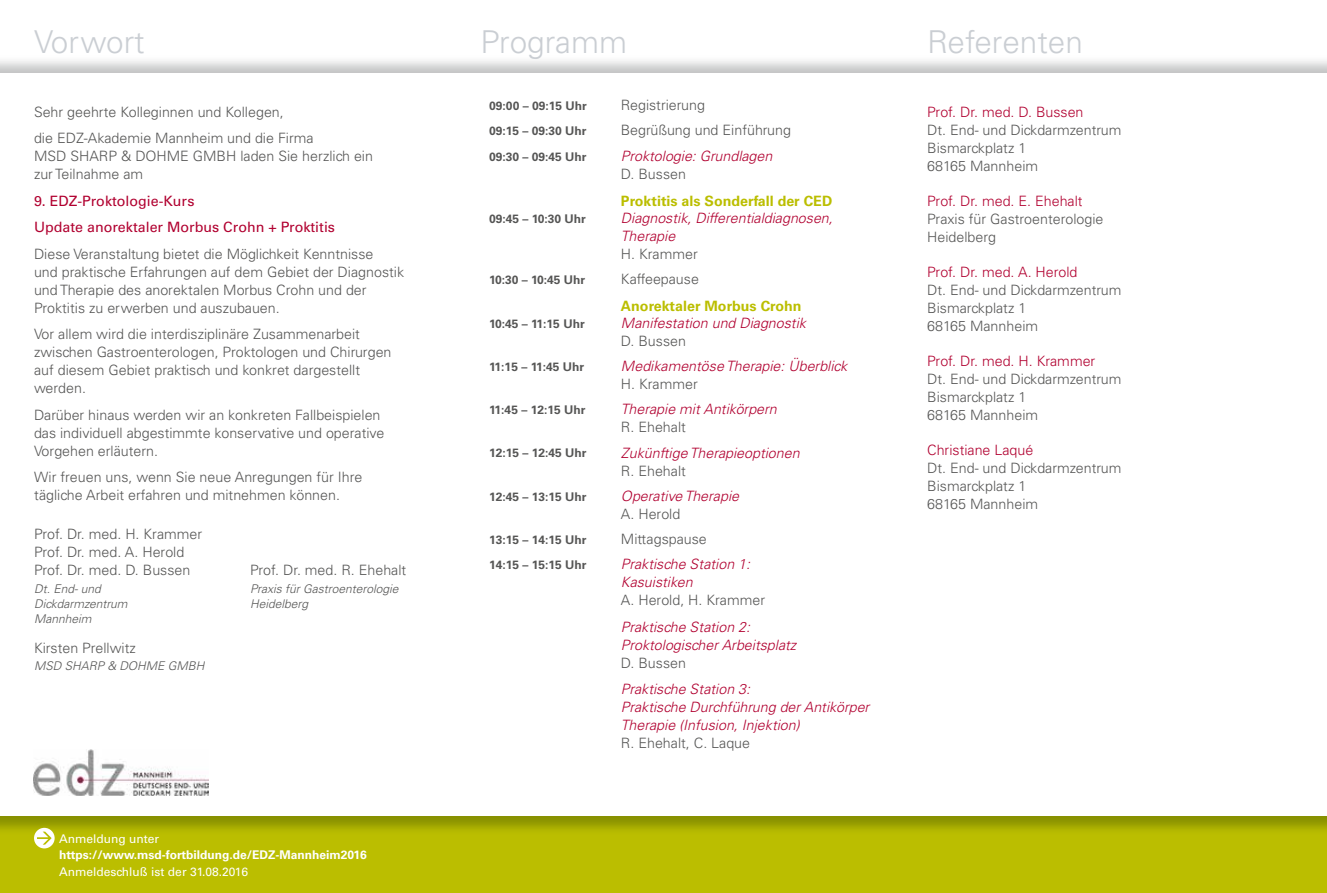
<style>
.page{position:relative;width:1327px;height:893px;background:#fff}
.page>*{position:absolute;margin:0;border:0;box-sizing:border-box;transform-origin:0 0}
.t1{font:300 31.5px "Univers LT Std";color:#caced3}
.t2{font:300 14.25px/18px "Univers LT Std";color:#565655}
.t3{font:italic 300 14.25px/18px "Univers LT Std";color:#b10030}
.t4{font:300 14.25px "Univers LT Std";color:#b10030}
.t5{font:14.25px/26.5px "Univers LT Std";color:#b10030}
.t6{font:700 14.25px "Univers LT Std";color:#bbbe00}
.t7{font:700 12px "Univers LT Std";color:#565655}
.t8{font:italic 300 12px "Univers LT Std";color:#565655}
.t9{font:700 12px "Univers LT Std";color:#fff}
.t10{font:12px "Univers LT Std";color:#fff}
</style>
<div class="page">
<img style="left:0;top:816px;width:1327px;height:77px">
<div style="left:34px;top:828px;width:21px;height:20px;background:#fff;border-radius:50%"></div>
<svg style="left:37px;top:832px;width:15px;height:13px"></svg>
<img style="left:33px;top:750px;width:176px;height:46px">
<h1 class="t1" style="left:34px;top:22px;width:112px">Vorwort</h1>
<h1 class="t1" style="left:480px;top:22px;width:148px">Programm</h1>
<h1 class="t1" style="left:927px;top:22px;width:157px">Referenten</h1>
<p class="t2" style="left:34px;top:98px;width:281px;line-height:26.5px">Sehr geehrte Kolleginnen und Kollegen,<br>die EDZ-Akademie Mannheim und die Firma</p>
<p class="t2" style="left:34px;top:147px;width:340px">MSD SHARP &amp; DOHME GMBH laden Sie herzlich ein zur Teilnahme am</p>
<p class="t5" style="left:34px;top:187px;width:302px">9. EDZ-Proktologie-Kurs<br>Update anorektaler Morbus Crohn + Proktitis</p>
<p class="t2" style="left:34px;top:245px;width:372px">Diese Veranstaltung bietet die Möglichkeit Kenntnisse<br>und praktische Erfahrungen auf dem Gebiet der Diagnostik und Therapie des anorektalen Morbus Crohn und der Proktitis zu erwerben und auszubauen.</p>
<p class="t2" style="left:34px;top:325px;width:359px">Vor allem wird die interdisziplinäre Zusammenarbeit zwischen Gastroenterologen, Proktologen und Chirurgen auf diesem Gebiet praktisch und konkret dargestellt werden.</p>
<p class="t2" style="left:34px;top:406px;width:352px">Darüber hinaus werden wir an konkreten Fallbeispielen das individuell abgestimmte konservative und operative<br>Vorgehen erläutern.</p>
<p class="t2" style="left:34px;top:468px;width:330px">Wir freuen uns, wenn Sie neue Anregungen für Ihre tägliche Arbeit erfahren und mitnehmen können.</p>
<p class="t2" style="left:34px;top:525px;width:170px">Prof. Dr. med. H. Krammer<br>Prof. Dr. med. A. Herold<br>Prof. Dr. med. D. Bussen</p>
<p class="t2" style="left:250px;top:561px;width:158px">Prof. Dr. med. R. Ehehalt</p>
<p class="t8" style="left:34px;top:581px;width:68px">Dt. End- und</p>
<p class="t8" style="left:250px;top:581px;width:150px">Praxis für Gastroenterologie</p>
<p class="t8" style="left:34px;top:596px;width:95px">Dickdarmzentrum</p>
<p class="t8" style="left:250px;top:596px;width:60px">Heidelberg</p>
<p class="t8" style="left:34px;top:611px;width:59px">Mannheim</p>
<p class="t2" style="left:34px;top:639px;width:103px">Kirsten Prellwitz</p>
<p class="t8" style="left:34px;top:659px;width:172px">MSD SHARP &amp; DOHME GMBH</p>
<p class="t10" style="left:59px;top:832px;width:101px">Anmeldung unter</p>
<p class="t9" style="left:59px;top:848px;width:309px">https://www.msd-fortbildung.de/EDZ-Mannheim2016</p>
<p class="t10" style="left:59px;top:865px;width:190px">Anmeldeschluß ist der 31.08.2016</p>
<p class="t7" style="left:489px;top:99px;width:99px">09:00 – 09:15 Uhr</p>
<p class="t2" style="left:621px;top:96px;width:86px">Registrierung</p>
<p class="t7" style="left:489px;top:124px;width:99px">09:15 – 09:30 Uhr</p>
<p class="t2" style="left:621px;top:121px;width:172px">Begrüßung und Einführung</p>
<p class="t7" style="left:489px;top:149px;width:99px">09:30 – 09:45 Uhr</p>
<p class="t3" style="left:621px;top:147px;width:153px">Proktologie: Grundlagen</p>
<p class="t2" style="left:621px;top:165px;width:67px">D. Bussen</p>
<p class="t6" style="left:621px;top:193px;width:213px">Proktitis als Sonderfall der CED</p>
<p class="t7" style="left:489px;top:211px;width:98px">09:45 – 10:30 Uhr</p>
<p class="t3" style="left:621px;top:209px;width:213px">Diagnostik, Differentialdiagnosen,<br>Therapie</p>
<p class="t2" style="left:621px;top:245px;width:78px">H. Krammer</p>
<p class="t7" style="left:489px;top:272px;width:97px">10:30 – 10:45 Uhr</p>
<p class="t2" style="left:621px;top:270px;width:79px">Kaffeepause</p>
<p class="t6" style="left:621px;top:298px;width:182px">Anorektaler Morbus Crohn</p>
<p class="t7" style="left:489px;top:316px;width:97px">10:45 – 11:15 Uhr</p>
<p class="t3" style="left:621px;top:314px;width:186px">Manifestation und Diagnostik</p>
<p class="t2" style="left:621px;top:332px;width:67px">D. Bussen</p>
<p class="t7" style="left:489px;top:360px;width:97px">11:15 – 11:45 Uhr</p>
<p class="t3" style="left:621px;top:357px;width:228px">Medikamentöse Therapie: Überblick</p>
<p class="t2" style="left:621px;top:375px;width:78px">H. Krammer</p>
<p class="t7" style="left:489px;top:403px;width:98px">11:45 – 12:15 Uhr</p>
<p class="t3" style="left:621px;top:400px;width:157px">Therapie mit Antikörpern</p>
<p class="t2" style="left:621px;top:418px;width:66px">R. Ehehalt</p>
<p class="t7" style="left:489px;top:446px;width:99px">12:15 – 12:45 Uhr</p>
<p class="t3" style="left:621px;top:444px;width:180px">Zukünftige Therapieoptionen</p>
<p class="t2" style="left:621px;top:461px;width:66px">R. Ehehalt</p>
<p class="t7" style="left:489px;top:489px;width:99px">12:45 – 13:15 Uhr</p>
<p class="t3" style="left:621px;top:487px;width:120px">Operative Therapie</p>
<p class="t2" style="left:621px;top:505px;width:61px">A. Herold</p>
<p class="t7" style="left:489px;top:532px;width:99px">13:15 – 14:15 Uhr</p>
<p class="t2" style="left:621px;top:530px;width:87px">Mittagspause</p>
<p class="t7" style="left:489px;top:558px;width:99px">14:15 – 15:15 Uhr</p>
<p class="t3" style="left:621px;top:555px;width:131px">Praktische Station 1:<br>Kasuistiken</p>
<p class="t2" style="left:621px;top:591px;width:146px">A. Herold, H. Krammer</p>
<p class="t3" style="left:621px;top:618px;width:177px">Praktische Station 2:<br>Proktologischer Arbeitsplatz</p>
<p class="t2" style="left:621px;top:654px;width:67px">D. Bussen</p>
<p class="t3" style="left:621px;top:680px;width:250px">Praktische Station 3:<br>Praktische Durchführung der Antikörper<br>Therapie (Infusion, Injektion)</p>
<p class="t2" style="left:621px;top:734px;width:131px">R. Ehehalt, C. Laque</p>
<p class="t4" style="left:927px;top:103px;width:158px">Prof. Dr. med. D. Bussen</p>
<p class="t2" style="left:927px;top:121px;width:196px">Dt. End- und Dickdarmzentrum<br>Bismarckplatz 1<br>68165 Mannheim</p>
<p class="t4" style="left:927px;top:192px;width:157px">Prof. Dr. med. E. Ehehalt</p>
<p class="t2" style="left:927px;top:210px;width:178px">Praxis für Gastroenterologie<br>Heidelberg</p>
<p class="t4" style="left:927px;top:263px;width:152px">Prof. Dr. med. A. Herold</p>
<p class="t2" style="left:927px;top:281px;width:196px">Dt. End- und Dickdarmzentrum<br>Bismarckplatz 1<br>68165 Mannheim</p>
<p class="t4" style="left:927px;top:352px;width:170px">Prof. Dr. med. H. Krammer</p>
<p class="t2" style="left:927px;top:370px;width:196px">Dt. End- und Dickdarmzentrum<br>Bismarckplatz 1<br>68165 Mannheim</p>
<p class="t4" style="left:927px;top:441px;width:108px">Christiane Laqué</p>
<p class="t2" style="left:927px;top:459px;width:196px">Dt. End- und Dickdarmzentrum<br>Bismarckplatz 1<br>68165 Mannheim</p>
</div>
